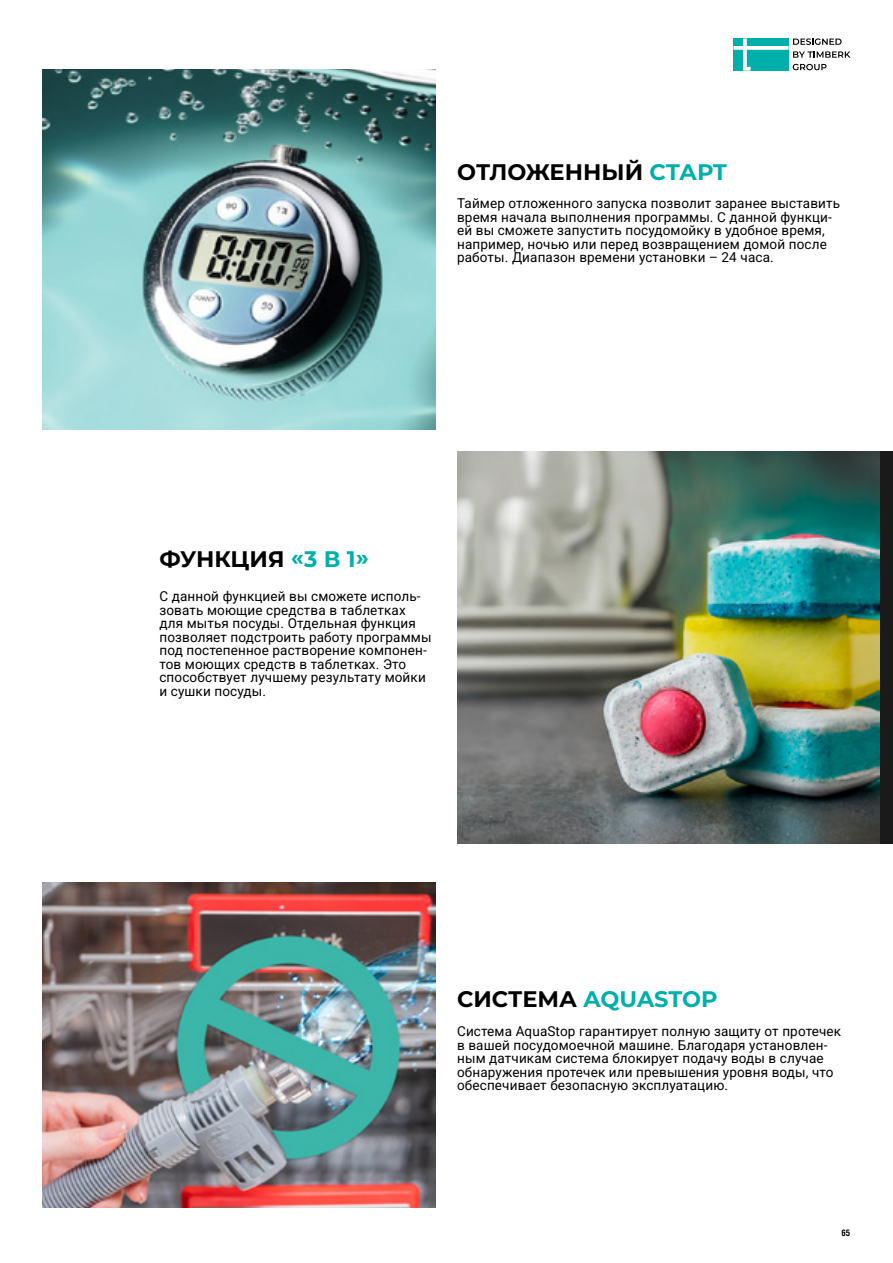
<style>
.page{position:relative;width:893px;height:1263px;background:#fff}
.page>*{position:absolute;margin:0;border:0;box-sizing:border-box;transform-origin:0 0}
.t1{font:700 22.5px "Montserrat";letter-spacing:-.005em;color:#000}
.t2{font:700 22.5px "Montserrat";color:#00afaa}
.t3{font:13.5px/13.5px "Roboto";letter-spacing:.01em;color:#000}
.t4{font:700 9px "Helios Cond C";color:#000}
.s1{color:#00afaa}
.s2{color:#000}
</style>
<div class="page">
<svg style="left:733px;top:38px;width:117px;height:33px"></svg>
<img style="left:43px;top:70px;width:393px;height:359px">
<img style="left:43px;top:882px;width:393px;height:326px">
<div style="left:457px;top:451px;width:436px;height:393px;background:#1a1a1a"></div>
<img style="left:457px;top:451px;width:422px;height:393px">
<h1 class="t1" style="left:457px;top:156px;width:271px">ОТЛОЖЕННЫЙ <span class="s1">СТАРТ</span></h1>
<p class="t3" style="left:457px;top:196px;width:385px">Таймер отложенного запуска позволит заранее выставить время начала выполнения программы. С данной функци&shy;ей вы сможете запустить посудомойку в удобное время, например, ночью или перед возвращением домой после работы. Диапазон времени установки – 24 часа.</p>
<h1 class="t1" style="left:159px;top:543px;width:211px">ФУНКЦИЯ <span class="s1">«3 В 1»</span></h1>
<p class="t3" style="left:159px;top:589px;width:274px">С данной функцией вы сможете исполь&shy;зовать моющие средства в таблетках для мытья посуды. Отдельная функция позволяет подстроить работу программы под постепенное растворение компонен&shy;тов моющих средств в таблетках. Это способствует лучшему результату мойки и сушки посуды.</p>
<h1 class="t2" style="left:457px;top:983px;width:262px"><span class="s2">СИСТЕМА</span> AQUASTOP</h1>
<p class="t3" style="left:457px;top:1024px;width:385px">Система AquaStop гарантирует полную защиту от протечек в вашей посудомоечной машине. Благодаря установлен&shy;ным датчикам система блокирует подачу воды в случае обнаружения протечек или превышения уровня воды, что обеспечивает безопасную эксплуатацию.</p>
<p class="t4" style="left:841px;top:1227px;width:10px">65</p>
</div>
